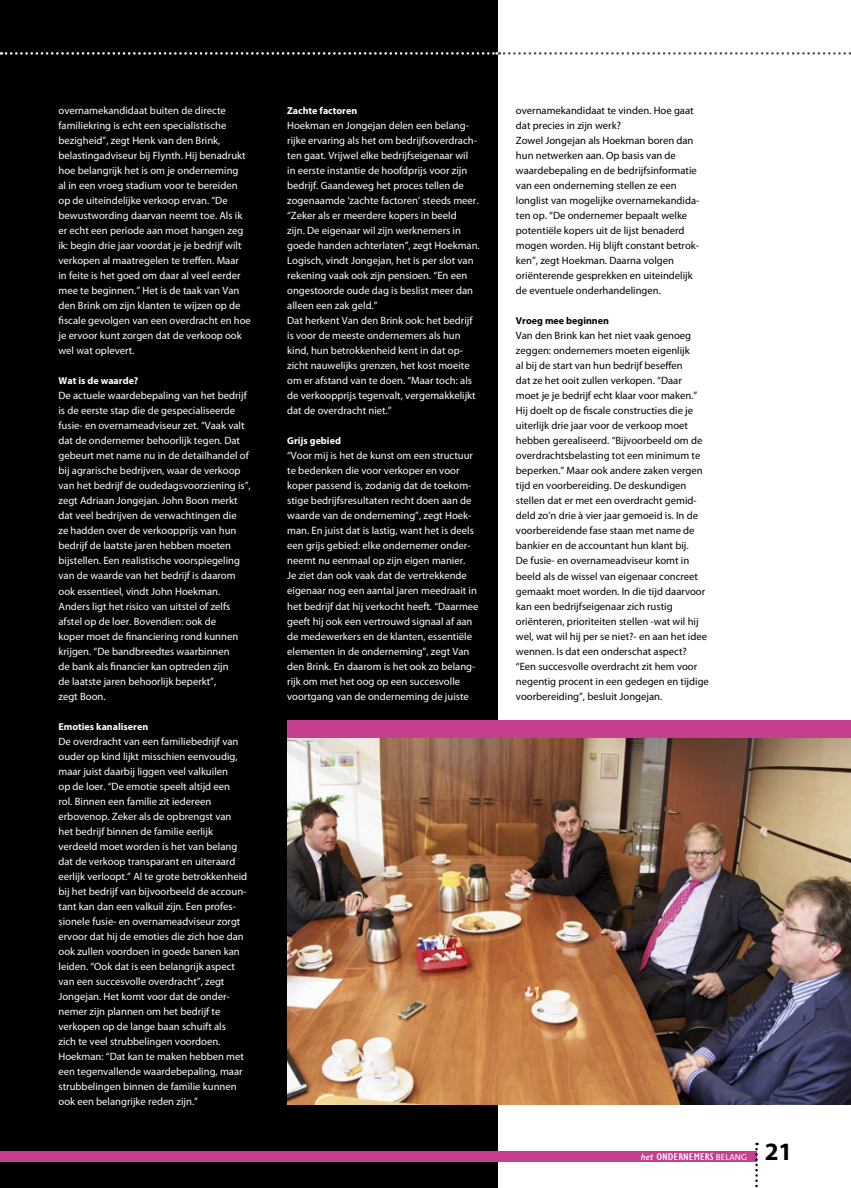
<style>
.page{position:relative;width:851px;height:1188px;background:#fff}
.page>*{position:absolute;margin:0;border:0;box-sizing:border-box;transform-origin:0 0}
.t1{font:700 25px "Myriad Pro";color:#000}
.t2{font:10.62px/15px "Myriad Pro";color:#fff}
.t3{font:10.62px/15px "Myriad Pro";color:#000}
.t4{font:700 10px "Myriad Pro";color:#fff}
.t5{font:condensed 10px "Gill Sans Std";color:#fff;scale:1.35 1}
.t6{font:700 10px "Myriad Pro";color:#000}
.s1{font-family:"The Sans";font-weight:600;font-style:italic;font-stretch:normal;font-size:8.75px}
.s2{font-family:"The Sans";font-stretch:normal;font-size:8.75px}
</style>
<div class="page">
<div style="left:0;top:0;width:497px;height:1187px;background:#000"></div>
<div style="left:0;top:1151px;width:756px;height:10px;background:#c53f8e"></div>
<svg style="left:755px;top:1142px;width:2px;height:46px"></svg>
<img style="left:287px;top:719px;width:563px;height:385px">
<div style="left:287px;top:720px;width:563px;height:17px;background:#c53f8e"></div>
<svg style="left:0;top:52px;width:851px;height:3px"></svg>
<p class="t2" style="left:58px;top:103px;width:194px">overnamekandidaat buiten de directe familiekring is echt een specialistische bezigheid”, zegt Henk van den Brink, belastingadviseur bij Flynth. Hij benadrukt hoe belangrijk het is om je onderneming<br>al in een vroeg stadium voor te bereiden op de uiteindelijke verkoop ervan. “De bewustwording daarvan neemt toe. Als ik er echt een periode aan moet hangen zeg ik: begin drie jaar voordat je je bedrijf wilt verkopen al maatregelen te treffen. Maar<br>in feite is het goed om daar al veel eerder mee te beginnen.” Het is de taak van Van den Brink om zijn klanten te wijzen op de fiscale gevolgen van een overdracht en hoe je ervoor kunt zorgen dat de verkoop ook wel wat oplevert.</p>
<p class="t4" style="left:58px;top:375px;width:81px">Wat is de waarde?</p>
<p class="t2" style="left:58px;top:388px;width:194px">De actuele waardebepaling van het bedrijf is de eerste stap die de gespecialiseerde fusie- en overnameadviseur zet. “Vaak valt dat de ondernemer behoorlijk tegen. Dat gebeurt met name nu in de detailhandel of bij agrarische bedrijven, waar de verkoop van het bedrijf de oudedagsvoorziening is”, zegt Adriaan Jongejan. John Boon merkt dat veel bedrijven de verwachtingen die<br>ze hadden over de verkoopprijs van hun bedrijf de laatste jaren hebben moeten bijstellen. Een realistische voorspiegeling van de waarde van het bedrijf is daarom ook essentieel, vindt John Hoekman.<br>Anders ligt het risico van uitstel of zelfs afstel op de loer. Bovendien: ook de<br>koper moet de financiering rond kunnen krijgen. “De bandbreedtes waarbinnen<br>de bank als financier kan optreden zijn<br>de laatste jaren behoorlijk beperkt”,<br>zegt Boon.</p>
<p class="t4" style="left:58px;top:720px;width:91px">Emoties kanaliseren</p>
<p class="t2" style="left:58px;top:733px;width:190px">De overdracht van een familiebedrijf van ouder op kind lijkt misschien eenvoudig, maar juist daarbij liggen veel valkuilen<br>op de loer. “De emotie speelt altijd een<br>rol. Binnen een familie zit iedereen erbovenop. Zeker als de opbrengst van het bedrijf binnen de familie eerlijk verdeeld moet worden is het van belang dat de verkoop transparant en uiteraard eerlijk verloopt.” Al te grote betrokkenheid bij het bedrijf van bijvoorbeeld de accoun&shy;tant kan dan een valkuil zijn. Een profes&shy;sionele fusie- en overnameadviseur zorgt ervoor dat hij de emoties die zich hoe dan ook zullen voordoen in goede banen kan leiden. “Ook dat is een belangrijk aspect van een succesvolle overdracht”, zegt Jongejan. Het komt voor dat de onder&shy;nemer zijn plannen om het bedrijf te verkopen op de lange baan schuift als<br>zich te veel strubbelingen voordoen.<br>Hoekman: “Dat kan te maken hebben met een tegenvallende waardebepaling, maar strubbelingen binnen de familie kunnen ook een belangrijke reden zijn.”</p>
<p class="t4" style="left:287px;top:105px;width:71px">Zachte factoren</p>
<p class="t2" style="left:287px;top:118px;width:194px">Hoekman en Jongejan delen een belang&shy;rijke ervaring als het om bedrijfsoverdrach&shy;ten gaat. Vrijwel elke bedrijfseigenaar wil<br>in eerste instantie de hoofdprijs voor zijn bedrijf. Gaandeweg het proces tellen de zogenaamde ‘zachte factoren’ steeds meer. “Zeker als er meerdere kopers in beeld<br>zijn. De eigenaar wil zijn werknemers in goede handen achterlaten”, zegt Hoekman.<br>Logisch, vindt Jongejan, het is per slot van rekening vaak ook zijn pensioen. “En een ongestoorde oude dag is beslist meer dan alleen een zak geld.”<br>Dat herkent Van den Brink ook: het bedrijf is voor de meeste ondernemers als hun kind, hun betrokkenheid kent in dat op&shy;zicht nauwelijks grenzen, het kost moeite om er afstand van te doen. “Maar toch: als de verkoopprijs tegenvalt, vergemakkelijkt dat de overdracht niet.”</p>
<p class="t4" style="left:287px;top:435px;width:55px">Grijs gebied</p>
<p class="t2" style="left:287px;top:448px;width:193px">“Voor mij is het de kunst om een structuur te bedenken die voor verkoper en voor koper passend is, zodanig dat de toekom&shy;stige bedrijfsresultaten recht doen aan de waarde van de onderneming”, zegt Hoek&shy;man. En juist dat is lastig, want het is deels een grijs gebied: elke ondernemer onder&shy;neemt nu eenmaal op zijn eigen manier.<br>Je ziet dan ook vaak dat de vertrekkende eigenaar nog een aantal jaren meedraait in het bedrijf dat hij verkocht heeft. “Daarmee geeft hij ook een vertrouwd signaal af aan de medewerkers en de klanten, essentiële elementen in de onderneming”, zegt Van den Brink. En daarom is het ook zo belang&shy;rijk om met het oog op een succesvolle voortgang van de onderneming de juiste</p>
<p class="t3" style="left:516px;top:103px;width:185px">overnamekandidaat te vinden. Hoe gaat dat precies in zijn werk?<br>Zowel Jongejan als Hoekman boren dan hun netwerken aan. Op basis van de waardebepaling en de bedrijfsinformatie van een onderneming stellen ze een longlist van mogelijke overnamekandida&shy;ten op. “De ondernemer bepaalt welke potentiële kopers uit de lijst benaderd mogen worden. Hij blijft constant betrok&shy;ken”, zegt Hoekman. Daarna volgen oriënterende gesprekken en uiteindelijk de eventuele onderhandelingen.</p>
<p class="t6" style="left:516px;top:315px;width:94px">Vroeg mee beginnen</p>
<p class="t3" style="left:516px;top:328px;width:194px">Van den Brink kan het niet vaak genoeg zeggen: ondernemers moeten eigenlijk<br>al bij de start van hun bedrijf beseffen<br>dat ze het ooit zullen verkopen. “Daar<br>moet je je bedrijf echt klaar voor maken.” Hij doelt op de fiscale constructies die je uiterlijk drie jaar voor de verkoop moet hebben gerealiseerd. “Bijvoorbeeld om de overdrachtsbelasting tot een minimum te beperken.” Maar ook andere zaken vergen tijd en voorbereiding. De deskundigen stellen dat er met een overdracht gemid&shy;deld zo’n drie à vier jaar gemoeid is. In de voorbereidende fase staan met name de bankier en de accountant hun klant bij.<br>De fusie- en overnameadviseur komt in beeld als de wissel van eigenaar concreet gemaakt moet worden. In die tijd daarvoor kan een bedrijfseigenaar zich rustig oriënteren, prioriteiten stellen -wat wil hij wel, wat wil hij per se niet?- en aan het idee wennen. Is dat een onderschat aspect? “Een succesvolle overdracht zit hem voor negentig procent in een gedegen en tijdige voorbereiding”, besluit Jongejan.</p>
<p class="t5" style="left:640px;top:1151px;width:80px"><span class="s1">het</span> ONDERNEMERS <span class="s2">BELANG</span></p>
<h1 class="t1" style="left:764px;top:1137px;width:29px">21</h1>
</div>
